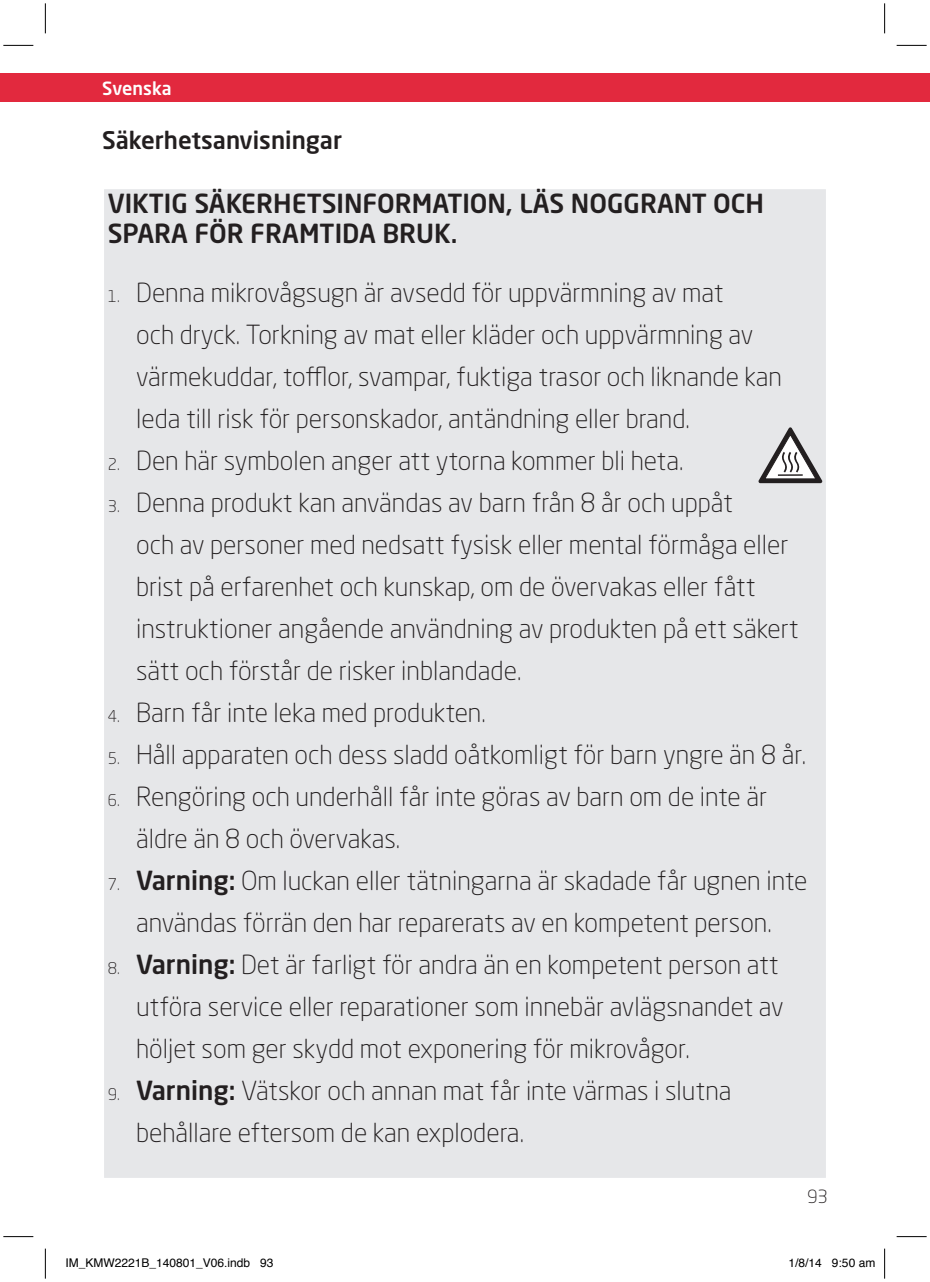
<style>
.page{position:relative;width:930px;height:1282px;background:#fff}
.page>*{position:absolute;margin:0;border:0;box-sizing:border-box;transform-origin:0 0}
.Big_Warnings{font:300 26px/42px "Neo Sans W1 G";color:#231f20}
.Big_Warnings-2{font:500 26px/30px "Neo Sans W1 G";color:#231f20}
.Headline-01{font:500 24px "Neo Sans W1 G";color:#231f20}
.t1{font:500 18px "Neo Sans W1 G";color:#fff}
.t2{font:300 18px "Neo Sans W1 G";color:#231f20}
.t3{font:12px "Helvetica";color:#000}
.s1{font-size:16px}
.s2{font-weight:500}
</style>
<div class="page">
<div style="left:0;top:74px;width:930px;height:28px;background:#e2293e"></div>
<div style="left:102px;top:187px;width:726px;height:992px;background:#e6e7e9;border:2px solid #fff"></div>
<svg style="left:758px;top:427px;width:64px;height:56px"></svg>
<hr style="left:3px;top:45px;width:30px;height:1px;background:#000">
<hr style="left:896px;top:45px;width:30px;height:1px;background:#000">
<hr style="left:3px;top:1236px;width:30px;height:1px;background:#000">
<hr style="left:896px;top:1236px;width:30px;height:1px;background:#000">
<hr style="left:45px;top:3px;width:1px;height:30px;background:#000">
<hr style="left:45px;top:1248px;width:1px;height:30px;background:#000">
<hr style="left:884px;top:3px;width:1px;height:30px;background:#000">
<hr style="left:884px;top:1248px;width:1px;height:30px;background:#000">
<p class="t1" style="left:102px;top:77px;width:71px">Svenska</p>
<p class="Headline-01" style="left:102px;top:125px;width:241px">Säkerhetsanvisningar</p>
<p class="Big_Warnings-2" style="left:108px;top:187px;width:658px">VIKTIG SÄKERHETSINFORMATION, LÄS NOGGRANT OCH<br>SPARA FÖR FRAMTIDA BRUK.</p>
<p class="Big_Warnings" style="left:136px;top:271px;width:647px;text-indent:-28px"><span class="s1">1.</span> Denna mikrovågsugn är avsedd för uppvärmning av mat<br>och dryck. Torkning av mat eller kläder och uppvärmning av värmekuddar, tofflor, svampar, fuktiga trasor och liknande kan leda till risk för personskador, antändning eller brand.</p>
<p class="Big_Warnings" style="left:108px;top:439px;width:577px"><span class="s1">2.</span> Den här symbolen anger att ytorna kommer bli heta.</p>
<p class="Big_Warnings" style="left:136px;top:481px;width:664px;text-indent:-28px"><span class="s1">3.</span> Denna produkt kan användas av barn från 8 år och uppåt<br>och av personer med nedsatt fysisk eller mental förmåga eller brist på erfarenhet och kunskap, om de övervakas eller fått instruktioner angående användning av produkten på ett säkert sätt och förstår de risker inblandade.</p>
<p class="Big_Warnings" style="left:108px;top:691px;width:380px"><span class="s1">4.</span> Barn får inte leka med produkten.</p>
<p class="Big_Warnings" style="left:108px;top:733px;width:700px"><span class="s1">5.</span> Håll apparaten och dess sladd oåtkomligt för barn yngre än 8 år.</p>
<p class="Big_Warnings" style="left:136px;top:775px;width:632px;text-indent:-28px"><span class="s1">6.</span> Rengöring och underhåll får inte göras av barn om de inte är äldre än 8 och övervakas.</p>
<p class="Big_Warnings" style="left:108px;top:859px;width:701px;text-align:center"><span class="s1">7.</span> <span class="s2">Varning:</span> Om luckan eller tätningarna är skadade får ugnen inte användas förrän den har reparerats av en kompetent person.</p>
<p class="Big_Warnings" style="left:136px;top:943px;width:649px;text-indent:-28px"><span class="s1">8.</span> <span class="s2">Varning:</span> Det är farligt för andra än en kompetent person att utföra service eller reparationer som innebär avlägsnandet av höljet som ger skydd mot exponering för mikrovågor.</p>
<p class="Big_Warnings" style="left:136px;top:1069px;width:597px;text-indent:-28px"><span class="s1">9.</span> <span class="s2">Varning:</span> Vätskor och annan mat får inte värmas i slutna behållare eftersom de kan explodera.</p>
<p class="t2" style="left:807px;top:1185px;width:22px">93</p>
<p class="t3" style="left:65px;top:1252px;width:210px">IM_KMW2221B_140801_V06.indb 93</p>
<p class="t3" style="left:788px;top:1252px;width:88px">1/8/14 9:50 am</p>
</div>
